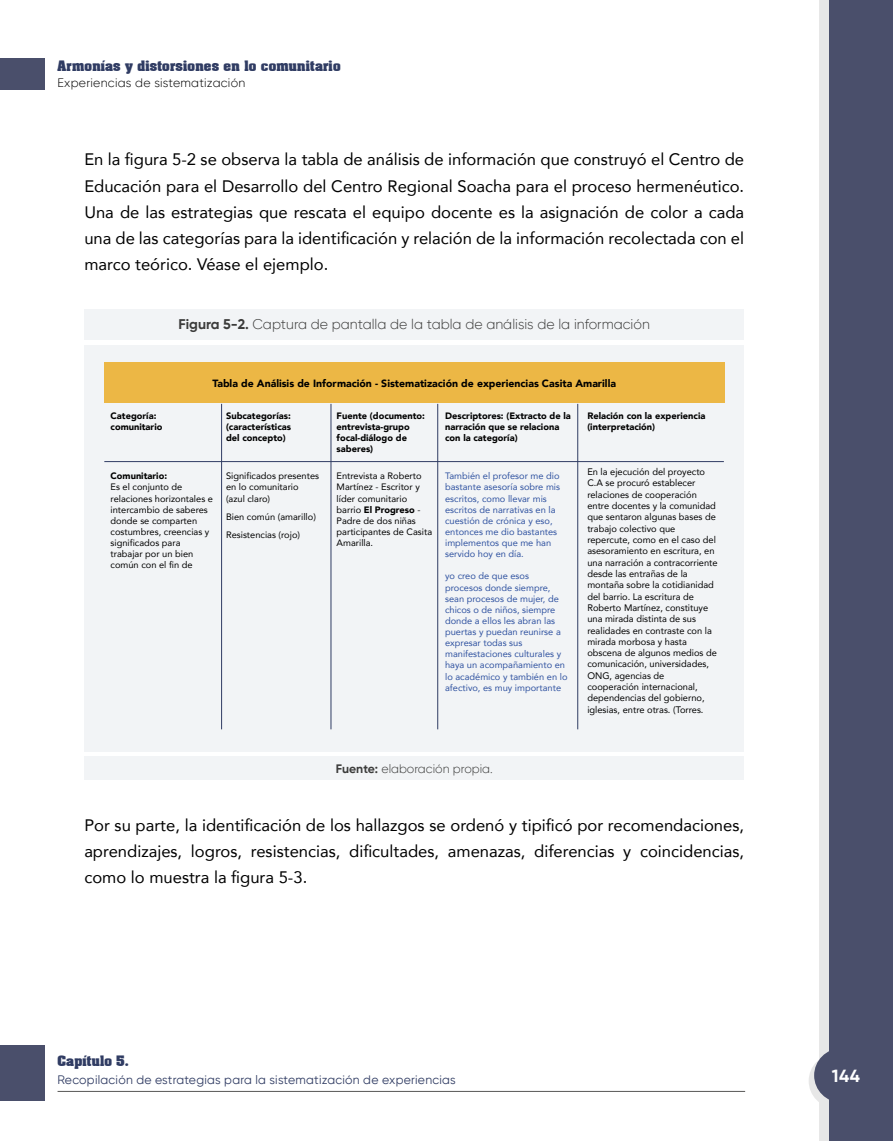
<style>
.page{position:relative;width:893px;height:1141px;background:#fff}
.page>*{position:absolute;margin:0;border:0;box-sizing:border-box;transform-origin:0 0}
.t1{font:700 17.5px "Gilroy";color:#fff}
.t2{font:16.62px/26.2px "Avenir";color:#000;text-align:justify}
.t3{font:300 14px "Gilroy";color:#3c3c3b}
.t4{font:12.25px "Gilroy";letter-spacing:.02em;color:#303c63}
.t5{font:700 12.25px "Aardvark";letter-spacing:.02em;color:#303c63}
.t6{font:300 12.25px "Gilroy";letter-spacing:.02em;color:#000}
.t7{font:300 12.25px "Gilroy";color:#3c3c3b}
.t8{font:900 10.5px "Avenir";color:#000}
.t9{font:9.45px/11.4px "Avenir";color:#000}
.t10{font:9.28px/11.2px "Avenir";color:#2f52a0}
.t11{font:9.28px/11.2px "Avenir";color:#000}
.t12{font:900 9.28px/11.2px "Avenir";color:#000}
.s1{font-weight:700}
.s2{font-weight:900}
</style>
<div class="page">
<div style="left:809px;top:1054px;width:54px;height:54px;background:#e7e7e7;border-radius:50%"></div>
<div style="left:819px;top:0;width:44px;height:1141px;background:#e7e7e7"></div>
<div style="left:829px;top:0;width:64px;height:1141px;background:#4a4f6b"></div>
<div style="left:814px;top:1048px;width:54px;height:54px;background:#4a4f6b;border-radius:50%"></div>
<div style="left:0;top:59px;width:45px;height:31px;background:#4a4f6b"></div>
<div style="left:0;top:1045px;width:45px;height:56px;background:#4a4f6b"></div>
<hr style="left:58px;top:1091px;width:687px;height:1px;background:#575756">
<div style="left:84px;top:309px;width:660px;height:30px;background:#f2f4f6"></div>
<div style="left:84px;top:345px;width:660px;height:406px;background:#f2f4f6"></div>
<div style="left:84px;top:757px;width:660px;height:23px;background:#f2f4f6"></div>
<div style="left:104px;top:362px;width:620px;height:40px;background:#ecb745"></div>
<hr style="left:104px;top:461px;width:620px;height:1px;background:#303c63">
<hr style="left:221px;top:404px;width:1px;height:325px;background:#303c63">
<hr style="left:331px;top:404px;width:1px;height:325px;background:#303c63">
<hr style="left:437px;top:404px;width:1px;height:325px;background:#303c63">
<hr style="left:577px;top:404px;width:1px;height:325px;background:#303c63">
<p class="t5" style="left:58px;top:55px;width:284px">Armonías y distorsiones en lo comunitario</p>
<p class="t6" style="left:58px;top:76px;width:189px">Experiencias de sistematización</p>
<p class="t2" style="left:84px;top:146px;width:661px">En la figura 5-2 se observa la tabla de análisis de información que construyó el Centro de Educación para el Desarrollo del Centro Regional Soacha para el proceso hermenéutico.<br>Una de las estrategias que rescata el equipo docente es la asignación de color a cada una de las categorías para la identificación y relación de la información recolectada con el marco teórico. Véase el ejemplo.</p>
<h3 class="t3" style="left:179px;top:316px;width:473px"><span class="s1">Figura 5-2.</span> Captura de pantalla de la tabla de análisis de la información</h3>
<p class="t8" style="left:212px;top:374px;width:405px">Tabla de Análisis de Información - Sistematización de experiencias Casita Amarilla</p>
<p class="t12" style="left:111px;top:410px;width:53px">Categoría: comunitario</p>
<p class="t12" style="left:226px;top:410px;width:67px;text-align:justify">Subcategorías: (características del concepto)</p>
<p class="t12" style="left:337px;top:410px;width:90px">Fuente (documento: entrevista-grupo focal-diálogo de saberes)</p>
<p class="t12" style="left:445px;top:410px;width:127px">Descriptores: (Extracto de la narración que se relaciona con la categoría)</p>
<p class="t12" style="left:587px;top:410px;width:120px">Relación con la experiencia (interpretación)</p>
<p class="t12" style="left:111px;top:470px;width:58px">Comunitario:</p>
<p class="t11" style="left:111px;top:481px;width:104px">Es el conjunto de relaciones horizontales e intercambio de saberes donde se comparten costumbres, creencias y significados para trabajar por un bien común con el fin de</p>
<p class="t11" style="left:226px;top:470px;width:95px">Significados presentes en lo comunitario (azul claro)</p>
<p class="t11" style="left:226px;top:507px;width:91px;line-height:18.2px">Bien común (amarillo)<br>Resistencias (rojo)</p>
<p class="t11" style="left:337px;top:470px;width:97px">Entrevista a Roberto<br>Martínez - Escritor y líder comunitario barrio <span class="s2">El Progreso</span> -<br>Padre de dos niñas participantes de Casita<br>Amarilla.</p>
<p class="t10" style="left:445px;top:470px;width:116px">También el profesor me dio bastante asesoría sobre mis escritos, como llevar mis escritos de narrativas en la cuestión de crónica y eso, entonces me dio bastantes implementos que me han servido hoy en día.</p>
<p class="t10" style="left:445px;top:570px;width:124px">yo creo de que esos procesos donde siempre, sean procesos de mujer, de chicos o de niños, siempre donde a ellos les abran las puertas y puedan reunirse a expresar todas sus manifestaciones culturales y haya un acompañamiento en lo académico y también en lo afectivo, es muy importante</p>
<p class="t7" style="left:336px;top:761px;width:159px"><span class="s1">Fuente:</span> elaboración propia.</p>
<p class="t9" style="left:587px;top:466px;width:132px">En la ejecución del proyecto<br>C.A se procuró establecer relaciones de cooperación entre docentes y la comunidad que sentaron algunas bases de trabajo colectivo que repercute, como en el caso del asesoramiento en escritura, en una narración a contracorriente desde las entrañas de la montaña sobre la cotidianidad del barrio. La escritura de<br>Roberto Martínez, constituye una mirada distinta de sus realidades en contraste con la mirada morbosa y hasta obscena de algunos medios de comunicación, universidades,<br>ONG, agencias de cooperación internacional, dependencias del gobierno, iglesias, entre otras. (Torres.</p>
<h2 class="t2" style="left:84px;top:811px;width:661px">Por su parte, la identificación de los hallazgos se ordenó y tipificó por recomendaciones, aprendizajes, logros, resistencias, dificultades, amenazas, diferencias y coincidencias, como lo muestra la figura 5-3.</h2>
<p class="t5" style="left:58px;top:1050px;width:73px">Capítulo 5.</p>
<p class="t4" style="left:58px;top:1072px;width:400px">Recopilación de estrategias para la sistematización de experiencias</p>
<h1 class="t1" style="left:832px;top:1065px;width:29px">144</h1>
</div>
